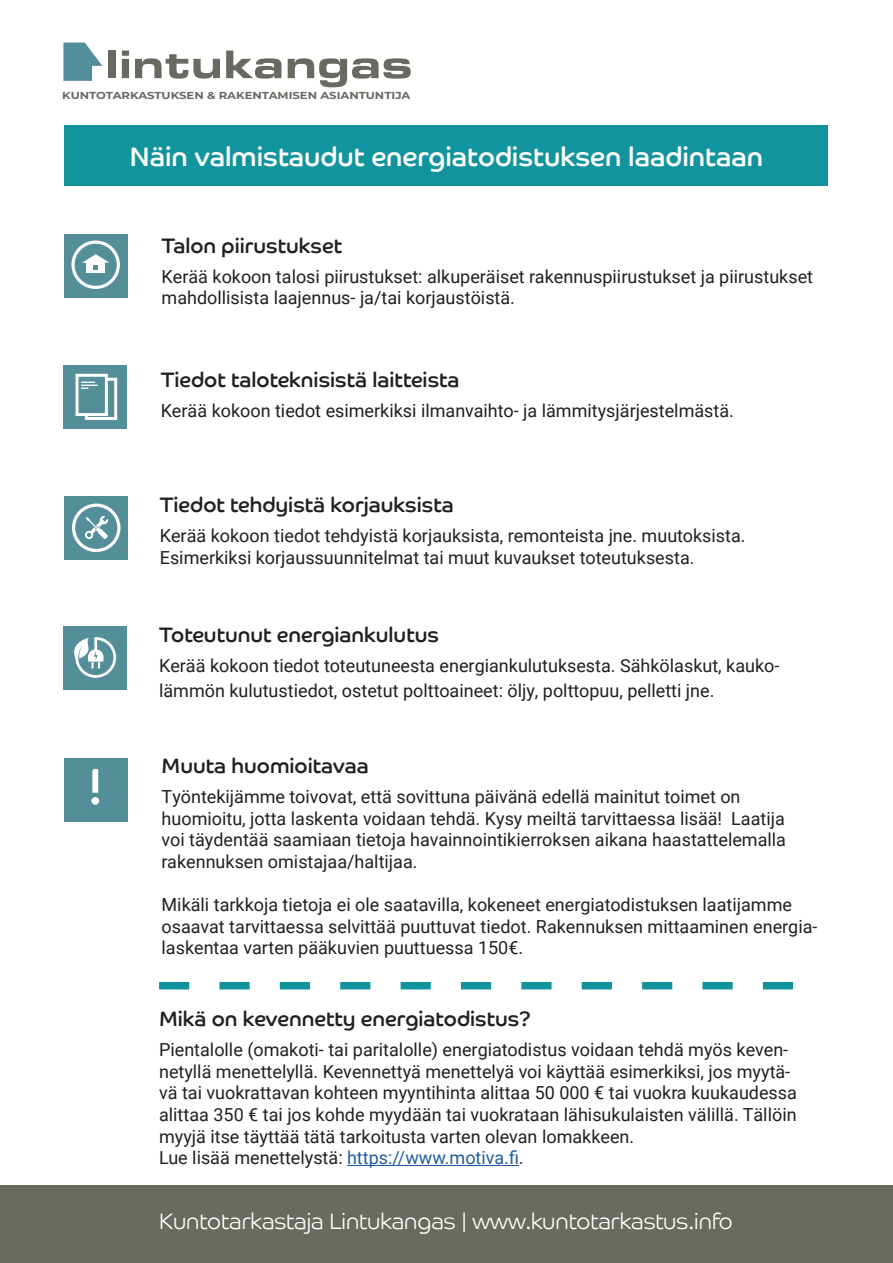
<style>
.page{position:relative;width:893px;height:1263px;background:#fff}
.page>*{position:absolute;margin:0;border:0;box-sizing:border-box;transform-origin:0 0}
.t1{font:51px "Co Headline";color:#fff}
.t2{font:27px "Co Headline";color:#fff}
.t3{font:300 22.5px "Co Headline";color:#fff}
.t4{font:21px "Co Headline";color:#221f1f}
.t5{font:18px/21.6px "Roboto";color:#221f1f}
.t6{font:700 10.2px "Montserrat";color:#686a61;scale:1.15 1}
.s1{color:#205d9e}
</style>
<div class="page">
<div style="left:0;top:1186px;width:893px;height:77px;background:#696a60"></div>
<div style="left:109px;top:51px;width:7px;height:27px;background:#686a61"></div>
<svg style="left:122px;top:51px;width:7px;height:27px"></svg>
<svg style="left:135px;top:54px;width:85px;height:25px"></svg>
<svg style="left:226px;top:51px;width:55px;height:28px"></svg>
<svg style="left:288px;top:58px;width:123px;height:29px"></svg>
<svg style="left:63px;top:43px;width:39px;height:38px"></svg>
<div style="left:65px;top:125px;width:763px;height:61px;background:#11949d"></div>
<div style="left:64px;top:758px;width:64px;height:63px;background:#548f99"></div>
<div style="left:63px;top:365px;width:64px;height:64px;background:#548f99"></div>
<div style="left:85px;top:378px;width:32px;height:42px;border:3px solid #fff"></div>
<div style="left:76px;top:374px;width:32px;height:42px;background:#548f99;border:3px solid #fff"></div>
<svg style="left:81px;top:382px;width:17px;height:7px"></svg>
<svg style="left:159px;top:982px;width:634px;height:7px"></svg>
<hr style="left:347px;top:1165px;width:172px;height:1px;background:#205d9e">
<div style="left:64px;top:234px;width:64px;height:64px;background:#548f99"></div>
<svg style="left:71px;top:240px;width:49px;height:49px"></svg>
<div style="left:65px;top:496px;width:63px;height:63px;background:#548f99"></div>
<svg style="left:72px;top:504px;width:48px;height:48px"></svg>
<div style="left:63px;top:626px;width:64px;height:63px;background:#548f99"></div>
<svg style="left:74px;top:637px;width:42px;height:41px"></svg>
<p class="t6" style="left:62px;top:90px;width:304px">KUNTOTARKASTUKSEN &amp; RAKENTAMISEN ASIANTUNTIJA</p>
<h2 class="t2" style="left:130px;top:146px;width:635px">Näin valmistaudut energiatodistuksen laadintaan</h2>
<p class="t4" style="left:162px;top:237px;width:182px">Talon piirustukset</p>
<p class="t5" style="left:162px;top:267px;width:653px">Kerää kokoon talosi piirustukset: alkuperäiset rakennuspiirustukset ja piirustukset mahdollisista laajennus- ja/tai korjaustöistä.</p>
<p class="t4" style="left:161px;top:371px;width:300px">Tiedot taloteknisistä laitteista</p>
<p class="t5" style="left:161px;top:401px;width:575px">Kerää kokoon tiedot esimerkiksi ilmanvaihto- ja lämmitysjärjestelmästä.</p>
<p class="t4" style="left:160px;top:496px;width:295px">Tiedot tehdyistä korjauksista</p>
<p class="t5" style="left:160px;top:526px;width:587px">Kerää kokoon tiedot tehdyistä korjauksista, remonteista jne. muutoksista.<br>Esimerkiksi korjaussuunnitelmat tai muut kuvaukset toteutuksesta.</p>
<h1 class="t1" style="left:89px;top:766px;width:14px">!</h1>
<p class="t4" style="left:159px;top:626px;width:281px">Toteutunut energiankulutus</p>
<p class="t5" style="left:159px;top:654px;width:622px;line-height:25.2px">Kerää kokoon tiedot toteutuneesta energiankulutuksesta. Sähkölaskut, kauko&shy;lämmön kulutustiedot, ostetut polttoaineet: öljy, polttopuu, pelletti jne.</p>
<p class="t4" style="left:162px;top:757px;width:209px">Muuta huomioitavaa</p>
<p class="t5" style="left:162px;top:787px;width:626px">Työntekijämme toivovat, että sovittuna päivänä edellä mainitut toimet on huomioitu, jotta laskenta voidaan tehdä. Kysy meiltä tarvittaessa lisää! Laatija voi täydentää saamiaan tietoja havainnointikierroksen aikana haastattelemalla rakennuksen omistajaa/haltijaa.</p>
<p class="t5" style="left:162px;top:895px;width:657px">Mikäli tarkkoja tietoja ei ole saatavilla, kokeneet energiatodistuksen laatijamme osaavat tarvittaessa selvittää puuttuvat tiedot. Rakennuksen mittaaminen energia&shy;laskentaa varten pääkuvien puuttuessa 150€.</p>
<p class="t4" style="left:159px;top:1010px;width:373px">Mikä on kevennetty energiatodistus?</p>
<p class="t5" style="left:159px;top:1038px;width:639px">Pientalolle (omakoti- tai paritalolle) energiatodistus voidaan tehdä myös keven&shy;netyllä menettelyllä. Kevennettyä menettelyä voi käyttää esimerkiksi, jos myytä&shy;vä tai vuokrattavan kohteen myyntihinta alittaa 50 000 € tai vuokra kuukaudessa alittaa 350 € tai jos kohde myydään tai vuokrataan lähisukulaisten välillä. Tällöin myyjä itse täyttää tätä tarkoitusta varten olevan lomakkeen.<br>Lue lisää menettelystä: <span class="s1">https://www.motiva.fi</span>.</p>
<p class="t3" style="left:159px;top:1212px;width:575px">Kuntotarkastaja Lintukangas | www.kuntotarkastus.info</p>
</div>
